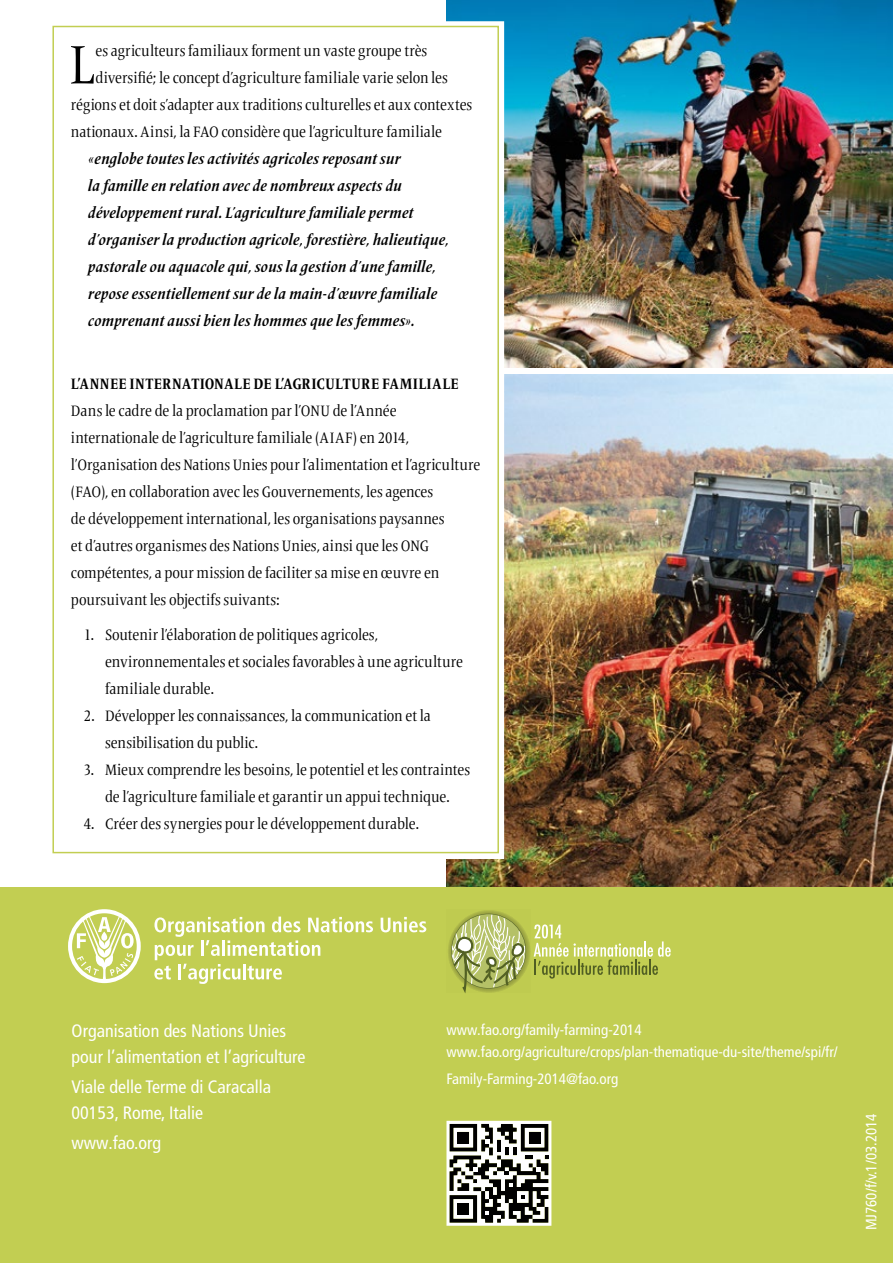
<style>
.page{position:relative;width:893px;height:1263px;background:#fff}
.page>*{position:absolute;margin:0;border:0;box-sizing:border-box;transform-origin:0 0}
.t1{font:condensed 56.7px "Frutiger Serif LT Pro";color:#000}
.t2{font:condensed 18px/25.8px "Frutiger LT Pro";color:#fff}
.t3{font:condensed 15.75px/27px "Frutiger Serif LT Pro";letter-spacing:-.005em;color:#000}
.t4{font:italic 700 condensed 15.75px/27px "Frutiger Serif LT Pro";letter-spacing:.005em;color:#000}
.t5{font:700 condensed 15.75px "Frutiger Serif LT Pro";letter-spacing:.025em;color:#000}
.t6{font:condensed 15px/22.2px "Frutiger LT Pro";color:#fff}
</style>
<div class="page">
<img style="left:446px;top:0;width:447px;height:368px">
<img style="left:446px;top:374px;width:447px;height:514px">
<div style="left:0;top:888px;width:893px;height:375px;background:#c2ce52"></div>
<svg style="left:448px;top:910px;width:82px;height:57px"></svg>
<svg style="left:534px;top:924px;width:137px;height:54px"></svg>
<svg style="left:451px;top:914px;width:76px;height:79px"></svg>
<img style="left:446px;top:18px;width:61px;height:844px">
<svg style="left:52px;top:25px;width:448px;height:829px"></svg>
<svg style="left:446px;top:1121px;width:105px;height:105px;background:#8d8e89"></svg>
<div style="left:458px;top:1203px;width:11px;height:12px;background:#000"></div>
<div style="left:529px;top:1132px;width:11px;height:11px;background:#000"></div>
<div style="left:458px;top:1132px;width:11px;height:11px;background:#000"></div>
<svg style="left:68px;top:909px;width:73px;height:74px"></svg>
<svg style="left:381px;top:917px;width:45px;height:15px"></svg>
<svg style="left:154px;top:916px;width:219px;height:68px"></svg>
<h1 class="t1" style="left:69px;top:31px;width:28px">L</h1>
<p class="t3" style="left:96px;top:38px;width:333px">es agriculteurs familiaux forment un vaste groupe très</p>
<p class="t3" style="left:96px;top:65px;width:354px">diversifié; le concept d’agriculture familiale varie selon les</p>
<p class="t3" style="left:71px;top:92px;width:403px">régions et doit s’adapter aux traditions culturelles et aux contextes</p>
<p class="t3" style="left:71px;top:119px;width:373px">nationaux. Ainsi, la FAO considère que l’agriculture familiale</p>
<p class="t4" style="left:88px;top:145px;width:362px">«englobe toutes les activités agricoles reposant sur<br>la famille en relation avec de nombreux aspects du développement rural. L’agriculture familiale permet d’organiser la production agricole, forestière, halieutique, pastorale ou aquacole qui, sous la gestion d’une famille, repose essentiellement sur de la main-d’œuvre familiale comprenant aussi bien les hommes que les femmes».</p>
<p class="t5" style="left:71px;top:374px;width:389px">L’ANNEE INTERNATIONALE DE L’AGRICULTURE FAMILIALE</p>
<p class="t3" style="left:71px;top:397px;width:411px">Dans le cadre de la proclamation par l’ONU de l’Année internationale de l’agriculture familiale (AIAF) en 2014, l’Organisation des Nations Unies pour l’alimentation et l’agriculture (FAO), en collaboration avec les Gouvernements, les agences<br>de développement international, les organisations paysannes<br>et d’autres organismes des Nations Unies, ainsi que les ONG compétentes, a pour mission de faciliter sa mise en œuvre en poursuivant les objectifs suivants:</p>
<p class="t3" style="left:105px;top:622px;width:360px;text-indent:-21px">1. Soutenir l’élaboration de politiques agricoles, environnementales et sociales favorables à une agriculture familiale durable.</p>
<p class="t3" style="left:105px;top:703px;width:327px;text-indent:-21px">2. Développer les connaissances, la communication et la sensibilisation du public.</p>
<p class="t3" style="left:84px;top:757px;width:388px;text-align:center">3. Mieux comprendre les besoins, le potentiel et les contraintes de l’agriculture familiale et garantir un appui technique.</p>
<p class="t3" style="left:84px;top:811px;width:337px">4. Créer des synergies pour le développement durable.</p>
<p class="t2" style="left:72px;top:1018px;width:235px">Organisation des Nations Unies pour l’alimentation et l’agriculture</p>
<p class="t2" style="left:72px;top:1074px;width:201px">Viale delle Terme di Caracalla<br>00153, Rome, Italie</p>
<p class="t2" style="left:72px;top:1130px;width:91px">www.fao.org</p>
<p class="t6" style="left:446px;top:1019px;width:393px">www.fao.org/family-farming-2014 www.fao.org/agriculture/crops/plan-thematique-du-site/theme/spi/fr/</p>
<p class="t6" style="left:446px;top:1067px;width:173px">Family-Farming-2014@fao.org</p>
<p class="t6" style="left:860px;top:1230px;width:118px;rotate:-90deg">MJ760/f/v.1/03.2014</p>
</div>
